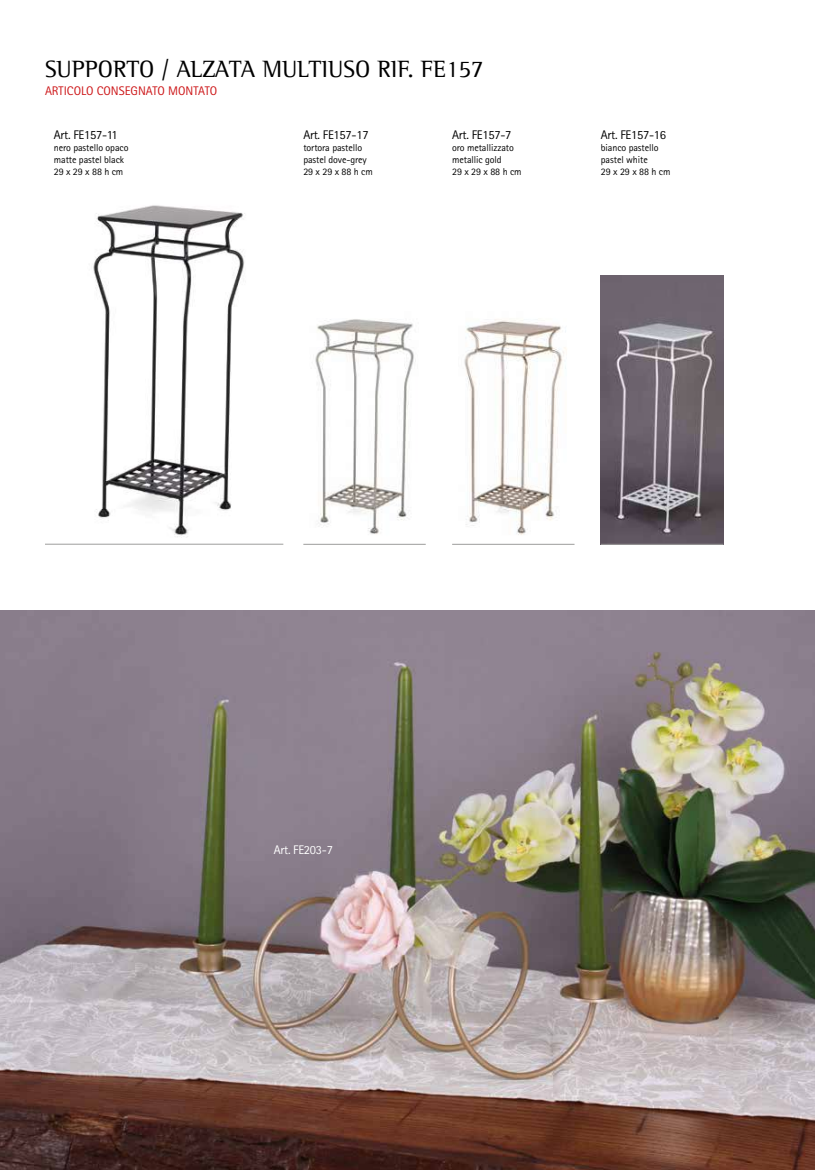
<style>
.page{position:relative;width:815px;height:1170px;background:#fff}
.page>*{position:absolute;margin:0;border:0;box-sizing:border-box;transform-origin:0 0}
.t1{font:24.12px "Agfa Rotis Semi Serif";color:#000}
.t2{font:12.5px "Rotis Sans Serif Std";letter-spacing:-.02em;color:#000}
.t3{font:12.5px "Rotis Sans Serif Std";color:#cd1719}
.t4{font:12.5px "Rotis Sans Serif Std";letter-spacing:-.02em;color:#fff}
.t5{font:10px/11.9px "Rotis Sans Serif Std";letter-spacing:-.01em;color:#000}
</style>
<div class="page">
<img style="left:93px;top:205px;width:152px;height:332px">
<img style="left:452px;top:319px;width:122px;height:225px">
<img style="left:303px;top:319px;width:123px;height:225px">
<img style="left:601px;top:276px;width:122px;height:268px">
<hr style="left:45px;top:543px;width:238px;height:1px;background:#9d9d9c">
<hr style="left:601px;top:544px;width:122px;height:1px;background:#9d9d9c">
<hr style="left:303px;top:544px;width:123px;height:1px;background:#9d9d9c">
<hr style="left:452px;top:544px;width:123px;height:1px;background:#9d9d9c">
<img style="left:0;top:610px;width:815px;height:559px">
<h1 class="t1" style="left:45px;top:55px;width:440px">SUPPORTO / ALZATA MULTIUSO RIF. FE157</h1>
<p class="t3" style="left:45px;top:83px;width:174px">ARTICOLO CONSEGNATO MONTATO</p>
<p class="t2" style="left:54px;top:127px;width:65px">Art. FE157-11</p>
<p class="t5" style="left:54px;top:141px;width:76px">nero pastello opaco matte pastel black<br>29 x 29 x 88 h cm</p>
<p class="t2" style="left:303px;top:127px;width:67px">Art. FE157-17</p>
<p class="t5" style="left:303px;top:141px;width:71px">tortora pastello pastel dove-grey<br>29 x 29 x 88 h cm</p>
<p class="t2" style="left:452px;top:127px;width:61px">Art. FE157-7</p>
<p class="t5" style="left:452px;top:141px;width:71px">oro metallizzato metallic gold<br>29 x 29 x 88 h cm</p>
<p class="t2" style="left:601px;top:127px;width:67px">Art. FE157-16</p>
<p class="t5" style="left:601px;top:141px;width:71px">bianco pastello pastel white<br>29 x 29 x 88 h cm</p>
<p class="t4" style="left:274px;top:842px;width:61px">Art. FE203-7</p>
</div>
